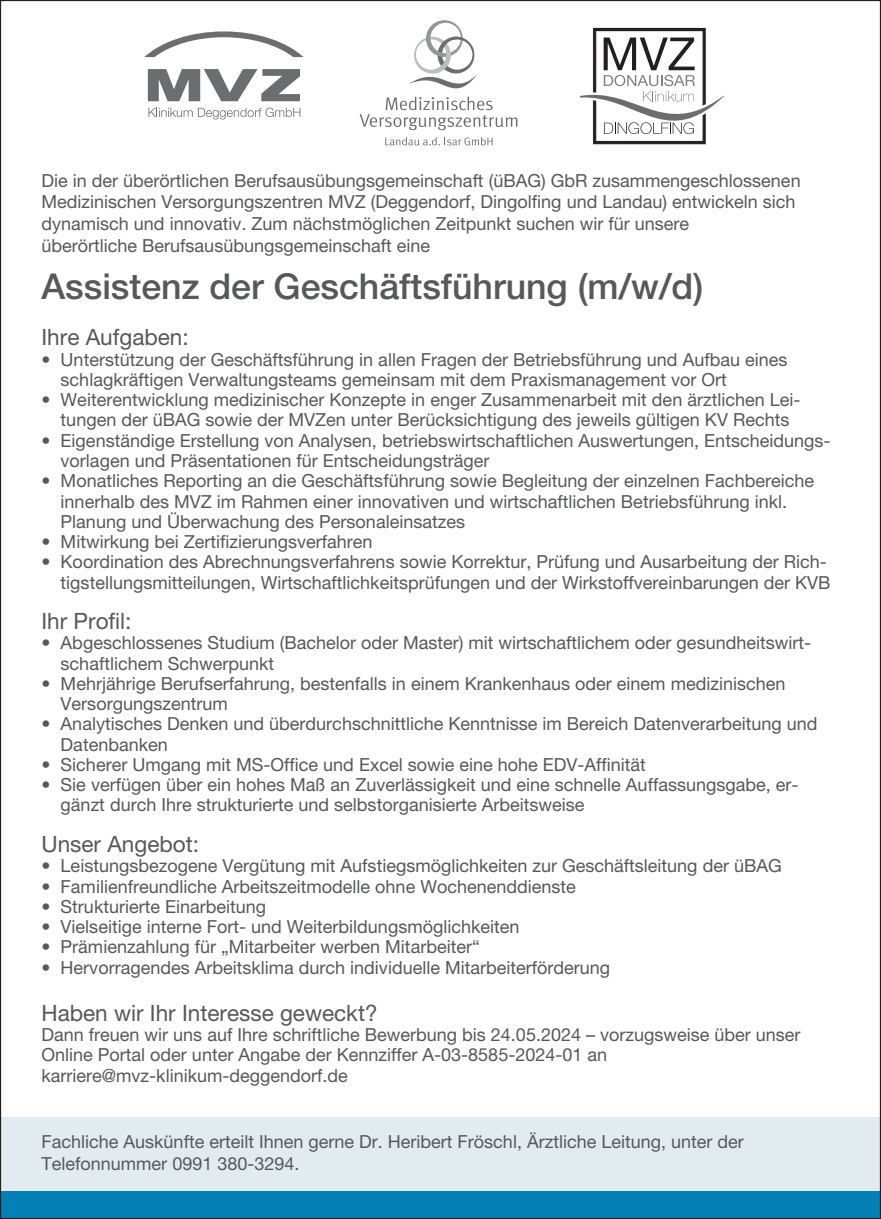
<style>
.page{position:relative;width:881px;height:1219px;background:#fff}
.page>*{position:absolute;margin:0;border:0;box-sizing:border-box;transform-origin:0 0}
.t1{font:500 35.55px "Helvetica Neue LT Std";color:#57585a}
.t2{font:22.5px "Helvetica Neue";color:#57585a}
.t3{font:18px/20.2px "Helvetica Neue";color:#57585a}
</style>
<div class="page">
<div style="left:0;top:1116px;width:880px;height:102px;background:#e2ecf0"></div>
<div style="left:0;top:1190px;width:880px;height:28px;background:#0380b6"></div>
<svg style="left:580px;top:27px;width:143px;height:118px"></svg>
<svg style="left:359px;top:97px;width:158px;height:33px"></svg>
<svg style="left:385px;top:137px;width:107px;height:8px"></svg>
<svg style="left:409px;top:20px;width:68px;height:69px"></svg>
<svg style="left:144px;top:31px;width:159px;height:26px"></svg>
<svg style="left:148px;top:69px;width:152px;height:32px"></svg>
<svg style="left:148px;top:108px;width:152px;height:11px"></svg>
<p class="t3" style="left:41px;top:169px;width:760px;line-height:21.6px">Die in der überörtlichen Berufsausübungsgemeinschaft (üBAG) GbR zusammengeschlossenen Medizinischen Versorgungszentren MVZ (Deggendorf, Dingolfing und Landau) entwickeln sich dynamisch und innovativ. Zum nächstmöglichen Zeitpunkt suchen wir für unsere<br>überörtliche Berufsausübungsgemeinschaft eine</p>
<h1 class="t1" style="left:41px;top:265px;width:663px">Assistenz der Geschäftsführung (m/w/d)</h1>
<p class="t2" style="left:41px;top:324px;width:149px">Ihre Aufgaben:</p>
<p class="t3" style="left:61px;top:349px;width:728px;text-indent:-19px">• Unterstützung der Geschäftsführung in allen Fragen der Betriebsführung und Aufbau eines schlagkräftigen Verwaltungsteams gemeinsam mit dem Praxismanagement vor Ort</p>
<p class="t3" style="left:41px;top:389px;width:760px;text-align:center">• Weiterentwicklung medizinischer Konzepte in enger Zusammenarbeit mit den ärztlichen Lei&shy;tungen der üBAG sowie der MVZen unter Berücksichtigung des jeweils gültigen KV Rechts</p>
<p class="t3" style="left:61px;top:430px;width:771px;text-indent:-19px">• Eigenständige Erstellung von Analysen, betriebswirtschaftlichen Auswertungen, Entscheidungs&shy;vorlagen und Präsentationen für Entscheidungsträger</p>
<p class="t3" style="left:61px;top:470px;width:754px;text-indent:-19px">• Monatliches Reporting an die Geschäftsführung sowie Begleitung der einzelnen Fachbereiche innerhalb des MVZ im Rahmen einer innovativen und wirtschaftlichen Betriebsführung inkl.<br>Planung und Überwachung des Personaleinsatzes</p>
<p class="t3" style="left:41px;top:531px;width:332px">• Mitwirkung bei Zertifizierungsverfahren</p>
<p class="t3" style="left:41px;top:551px;width:790px;text-align:right">• Koordination des Abrechnungsverfahrens sowie Korrektur, Prüfung und Ausarbeitung der Rich&shy;tigstellungsmitteilungen, Wirtschaftlichkeitsprüfungen und der Wirkstoffvereinbarungen der KVB</p>
<p class="t2" style="left:41px;top:607px;width:91px">Ihr Profil:</p>
<p class="t3" style="left:61px;top:632px;width:751px;text-indent:-19px">• Abgeschlossenes Studium (Bachelor oder Master) mit wirtschaftlichem oder gesundheitswirt&shy;schaftlichem Schwerpunkt</p>
<p class="t3" style="left:61px;top:673px;width:726px;text-indent:-19px">• Mehrjährige Berufserfahrung, bestenfalls in einem Krankenhaus oder einem medizinischen<br>Versorgungszentrum</p>
<p class="t3" style="left:61px;top:713px;width:758px;text-indent:-19px">• Analytisches Denken und überdurchschnittliche Kenntnisse im Bereich Datenverarbeitung und<br>Datenbanken</p>
<p class="t3" style="left:41px;top:754px;width:605px">• Sicherer Umgang mit MS-Office und Excel sowie eine hohe EDV-Affinität</p>
<p class="t3" style="left:61px;top:774px;width:739px;text-indent:-19px">• Sie verfügen über ein hohes Maß an Zuverlässigkeit und eine schnelle Auffassungsgabe, er&shy;gänzt durch Ihre strukturierte und selbstorganisierte Arbeitsweise</p>
<p class="t2" style="left:41px;top:830px;width:159px">Unser Angebot:</p>
<p class="t3" style="left:41px;top:855px;width:741px">• Leistungsbezogene Vergütung mit Aufstiegsmöglichkeiten zur Geschäftsleitung der üBAG</p>
<p class="t3" style="left:41px;top:875px;width:535px">• Familienfreundliche Arbeitszeitmodelle ohne Wochenenddienste</p>
<p class="t3" style="left:41px;top:895px;width:226px">• Strukturierte Einarbeitung</p>
<p class="t3" style="left:41px;top:916px;width:479px">• Vielseitige interne Fort- und Weiterbildungsmöglichkeiten</p>
<p class="t3" style="left:41px;top:936px;width:439px">• Prämienzahlung für „Mitarbeiter werben Mitarbeiter“</p>
<p class="t3" style="left:41px;top:956px;width:570px">• Hervorragendes Arbeitsklima durch individuelle Mitarbeiterförderung</p>
<p class="t2" style="left:41px;top:999px;width:337px">Haben wir Ihr Interesse geweckt?</p>
<p class="t3" style="left:41px;top:1024px;width:760px">Dann freuen wir uns auf Ihre schriftliche Bewerbung bis 24.05.2024 – vorzugsweise über unser<br>Online Portal oder unter Angabe der Kennziffer A-03-8585-2024-01 an karriere@mvz-klinikum-deggendorf.de</p>
<p class="t3" style="left:41px;top:1130px;width:703px;line-height:21.6px">Fachliche Auskünfte erteilt Ihnen gerne Dr. Heribert Fröschl, Ärztliche Leitung, unter der<br>Telefonnummer 0991 380-3294.</p>
</div>
